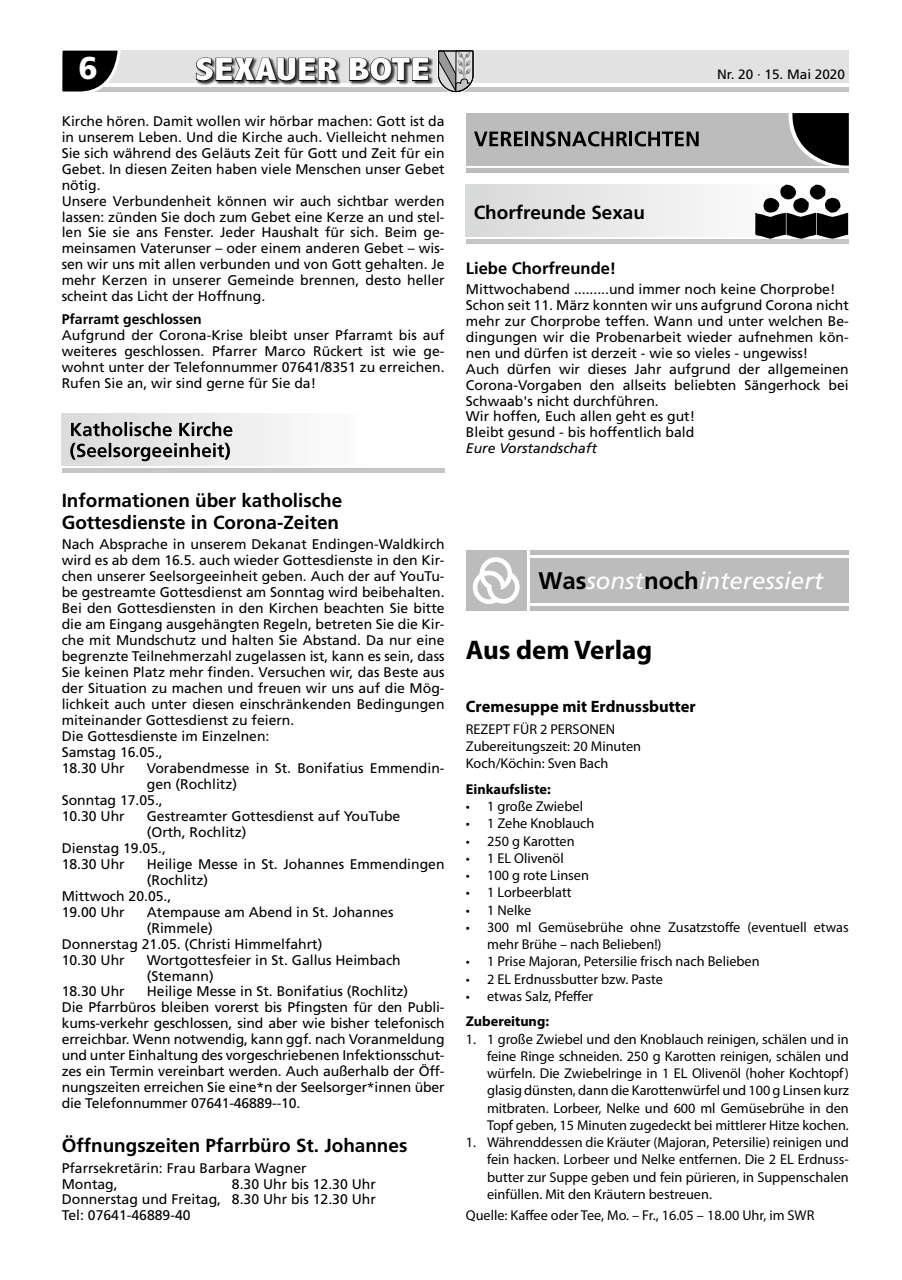
<style>
.page{position:relative;width:902px;height:1280px;background:#fff}
.page>*{position:absolute;margin:0;border:0;box-sizing:border-box;transform-origin:0 0}
.t1{font:800 condensed 32.25px "Abadi";letter-spacing:.01em;color:#fff;scale:1.26 1}
.t2{font:900 31.5px "Frutiger";color:#fff}
.t3{font:700 27px "Myriad Pro";color:#000}
.t4{font:italic 24px "Frutiger";color:#fff}
.t5{font:700 18.9px/22.5px "Frutiger";color:#000}
.t6{font:700 16.5px "Myriad Pro";color:#000}
.t7{font:700 16.5px "Frutiger";color:#000}
.t8{font:14.25px/17.2px "Myriad Pro";color:#000}
.t9{font:700 14.25px "Myriad Pro";color:#000}
.t10{font:13.95px/15.9px "Frutiger";color:#000}
.t11{font:700 13.95px "Frutiger";color:#000}
.t12{font:italic 13.95px "Frutiger";color:#000}
.t13{font:13.5px "Frutiger";color:#000}
.s1{font-weight:700;font-style:normal;color:#000}
</style>
<div class="page">
<hr style="left:62px;top:87px;width:786px;height:4px;background:#c4c4c4">
<div style="left:62px;top:51px;width:786px;height:32px;background:#e2e2e2"></div>
<svg style="left:62px;top:50px;width:60px;height:42px"></svg>
<svg style="left:437px;top:50px;width:37px;height:43px"></svg>
<div style="left:196px;top:57px;width:237px;height:28px;background:#000;opacity:.75"></div>
<svg style="left:195px;top:57px;width:143px;height:25px;background:#525252"></svg>
<svg style="left:348px;top:57px;width:81px;height:25px;background:#565656"></svg>
<hr style="left:62px;top:468px;width:382px;height:4px;background:#c6c6c6">
<svg style="left:70px;top:422px;width:162px;height:39px;background:#a4a4a4"></svg>
<div style="left:466px;top:113px;width:382px;height:52px;background:#bcbcbc"></div>
<hr style="left:466px;top:168px;width:382px;height:4px;background:#bcbcbc">
<svg style="left:474px;top:131px;width:48px;height:15px"></svg>
<hr style="left:525px;top:132px;width:3px;height:14px;background:#000">
<svg style="left:531px;top:131px;width:96px;height:15px"></svg>
<hr style="left:629px;top:132px;width:3px;height:14px;background:#000">
<svg style="left:634px;top:131px;width:64px;height:15px"></svg>
<svg style="left:785px;top:113px;width:63px;height:53px"></svg>
<svg style="left:466px;top:184px;width:245px;height:52px"></svg>
<hr style="left:466px;top:239px;width:382px;height:4px;background:#c6c6c6">
<svg style="left:755px;top:184px;width:93px;height:55px"></svg>
<svg style="left:466px;top:550px;width:382px;height:61px"></svg>
<div style="left:530px;top:558px;width:318px;height:45px;background:#bcbcbc"></div>
<hr style="left:530px;top:606px;width:318px;height:4px;background:#bcbcbc">
<hr style="left:530px;top:550px;width:318px;height:4px;background:#bcbcbc">
<div style="left:466px;top:550px;width:60px;height:60px;background:#bcbcbc"></div>
<svg style="left:473px;top:557px;width:46px;height:47px"></svg>
<h2 class="t2" style="left:79px;top:49px;width:21px">6</h2>
<h1 class="t1" style="left:195px;top:52px;width:188px">SEXAUER BOTE</h1>
<p class="t13" style="left:717px;top:66px;width:129px">Nr. 20 · 15. Mai 2020</p>
<p class="t10" style="left:62px;top:113px;width:384px">Kirche hören. Damit wollen wir hörbar machen: Gott ist da in unserem Leben. Und die Kirche auch. Vielleicht nehmen Sie sich während des Geläuts Zeit für Gott und Zeit für ein Gebet. In diesen Zeiten haben viele Menschen unser Gebet nötig.<br>Unsere Verbundenheit können wir auch sichtbar werden lassen: zünden Sie doch zum Gebet eine Kerze an und stel&shy;len Sie sie ans Fenster. Jeder Haushalt für sich. Beim ge&shy;meinsamen Vaterunser – oder einem anderen Gebet – wis&shy;sen wir uns mit allen verbunden und von Gott gehalten. Je mehr Kerzen in unserer Gemeinde brennen, desto heller scheint das Licht der Hoffnung.</p>
<p class="t11" style="left:62px;top:311px;width:141px">Pfarramt geschlossen</p>
<p class="t10" style="left:62px;top:327px;width:384px;text-align:justify">Aufgrund der Corona-Krise bleibt unser Pfarramt bis auf weiteres geschlossen. Pfarrer Marco Rückert ist wie ge&shy;wohnt unter der Telefonnummer 07641/8351 zu erreichen.<br>Rufen Sie an, wir sind gerne für Sie da!</p>
<h3 class="t5" style="left:473px;top:201px;width:173px">Chorfreunde Sexau</h3>
<p class="t7" style="left:466px;top:259px;width:152px">Liebe Chorfreunde!</p>
<p class="t10" style="left:466px;top:281px;width:384px">Mittwochabend .........und immer noch keine Chorprobe!<br>Schon seit 11. März konnten wir uns aufgrund Corona nicht mehr zur Chorprobe teffen. Wann und unter welchen Be&shy;dingungen wir die Probenarbeit wieder aufnehmen kön&shy;nen und dürfen ist derzeit - wie so vieles - ungewiss!<br>Auch dürfen wir dieses Jahr aufgrund der allgemeinen Corona-Vorgaben den allseits beliebten Sängerhock bei Schwaab's nicht durchführen.<br>Wir hoffen, Euch allen geht es gut!<br>Bleibt gesund - bis hoffentlich bald</p>
<p class="t12" style="left:466px;top:440px;width:132px">Eure Vorstandschaft</p>
<h3 class="t5" style="left:62px;top:488px;width:282px">Informationen über katholische<br>Gottesdienste in Corona-Zeiten</h3>
<p class="t10" style="left:62px;top:536px;width:384px">Nach Absprache in unserem Dekanat Endingen-Waldkirch wird es ab dem 16.5. auch wieder Gottesdienste in den Kir&shy;chen unserer Seelsorgeeinheit geben. Auch der auf YouTu&shy;be gestreamte Gottesdienst am Sonntag wird beibehalten.<br>Bei den Gottesdiensten in den Kirchen beachten Sie bitte die am Eingang ausgehängten Regeln, betreten Sie die Kir&shy;che mit Mundschutz und halten Sie Abstand. Da nur eine begrenzte Teilnehmerzahl zugelassen ist, kann es sein, dass Sie keinen Platz mehr finden. Versuchen wir, das Beste aus der Situation zu machen und freuen wir uns auf die Mög&shy;lichkeit auch unter diesen einschränkenden Bedingungen miteinander Gottesdienst zu feiern.<br>Die Gottesdienste im Einzelnen:<br>Samstag 16.05.,<br>18.30 Uhr</p>
<p class="t10" style="left:147px;top:760px;width:299px">Vorabendmesse in St. Bonifatius Emmendin-</p>
<p class="t10" style="left:147px;top:776px;width:92px">gen (Rochlitz)</p>
<p class="t10" style="left:62px;top:792px;width:103px">Sonntag 17.05.,</p>
<p class="t10" style="left:62px;top:808px;width:65px">10.30 Uhr</p>
<p class="t10" style="left:147px;top:808px;width:255px">Gestreamter Gottesdienst auf YouTube</p>
<p class="t10" style="left:147px;top:824px;width:101px">(Orth, Rochlitz)</p>
<p class="t10" style="left:62px;top:840px;width:106px">Dienstag 19.05.,</p>
<p class="t10" style="left:62px;top:856px;width:65px">18.30 Uhr</p>
<p class="t10" style="left:147px;top:856px;width:299px">Heilige Messe in St. Johannes Emmendingen</p>
<p class="t10" style="left:147px;top:872px;width:63px">(Rochlitz)</p>
<p class="t10" style="left:62px;top:888px;width:111px">Mittwoch 20.05.,</p>
<p class="t10" style="left:62px;top:904px;width:65px">19.00 Uhr</p>
<p class="t10" style="left:147px;top:904px;width:248px">Atempause am Abend in St. Johannes</p>
<p class="t10" style="left:147px;top:920px;width:68px">(Rimmele)</p>
<p class="t10" style="left:62px;top:936px;width:262px">Donnerstag 21.05. (Christi Himmelfahrt)</p>
<p class="t10" style="left:62px;top:952px;width:65px">10.30 Uhr</p>
<p class="t10" style="left:147px;top:952px;width:255px">Wortgottesfeier in St. Gallus Heimbach (Stemann)</p>
<p class="t10" style="left:62px;top:983px;width:65px">18.30 Uhr</p>
<p class="t10" style="left:62px;top:983px;width:384px;text-indent:85px">Heilige Messe in St. Bonifatius (Rochlitz)<br>Die Pfarrbüros bleiben vorerst bis Pfingsten für den Publi&shy;kums-verkehr geschlossen, sind aber wie bisher telefonisch erreichbar. Wenn notwendig, kann ggf. nach Voranmeldung und unter Einhaltung des vorgeschriebenen Infektionsschut&shy;zes ein Termin vereinbart werden. Auch außerhalb der Öff&shy;nungszeiten erreichen Sie eine*n der Seelsorger*innen über die Telefonnummer 07641-46889--10.</p>
<h3 class="t5" style="left:62px;top:1134px;width:347px">Öffnungszeiten Pfarrbüro St. Johannes</h3>
<p class="t10" style="left:62px;top:1159px;width:246px">Pfarrsekretärin: Frau Barbara Wagner<br>Montag,</p>
<p class="t10" style="left:62px;top:1175px;width:315px;text-align:justify;text-indent:170px">8.30 Uhr bis 12.30 Uhr Donnerstag und Freitag, 8.30 Uhr bis 12.30 Uhr Tel: 07641-46889-40</p>
<h3 class="t4" style="left:538px;top:567px;width:286px"><span class="s1">Was</span>sonst<span class="s1">noch</span>interessiert</h3>
<h3 class="t3" style="left:466px;top:632px;width:188px">Aus dem Verlag</h3>
<p class="t6" style="left:466px;top:696px;width:231px">Cremesuppe mit Erdnussbutter</p>
<p class="t8" style="left:466px;top:720px;width:177px">REZEPT FÜR 2 PERSONEN<br>Zubereitungszeit: 20 Minuten<br>Koch/Köchin: Sven Bach</p>
<p class="t9" style="left:466px;top:780px;width:86px">Einkaufsliste:</p>
<p class="t8" style="left:466px;top:797px;width:119px">• 1 große Zwiebel</p>
<p class="t8" style="left:466px;top:815px;width:130px">• 1 Zehe Knoblauch</p>
<p class="t8" style="left:466px;top:832px;width:110px">• 250 g Karotten</p>
<p class="t8" style="left:466px;top:849px;width:99px">• 1 EL Olivenöl</p>
<p class="t8" style="left:466px;top:866px;width:124px">• 100 g rote Linsen</p>
<p class="t8" style="left:466px;top:884px;width:107px">• 1 Lorbeerblatt</p>
<p class="t8" style="left:466px;top:901px;width:67px">• 1 Nelke</p>
<p class="t8" style="left:487px;top:918px;width:363px;text-indent:-21px">• 300 ml Gemüsebrühe ohne Zusatzstoffe (eventuell etwas mehr Brühe – nach Belieben!)</p>
<p class="t8" style="left:466px;top:953px;width:295px">• 1 Prise Majoran, Petersilie frisch nach Belieben</p>
<p class="t8" style="left:466px;top:970px;width:198px">• 2 EL Erdnussbutter bzw. Paste</p>
<p class="t8" style="left:466px;top:987px;width:129px">• etwas Salz, Pfeffer</p>
<p class="t9" style="left:466px;top:1012px;width:85px">Zubereitung:</p>
<p class="t8" style="left:487px;top:1030px;width:363px;text-align:justify;text-indent:-21px">1. 1 große Zwiebel und den Knoblauch reinigen, schälen und in feine Ringe schneiden. 250 g Karotten reinigen, schälen und würfeln. Die Zwiebelringe in 1 EL Olivenöl (hoher Kochtopf) glasig dünsten, dann die Karottenwürfel und 100 g Linsen kurz mitbraten. Lorbeer, Nelke und 600 ml Gemüsebrühe in den Topf geben, 15 Minuten zugedeckt bei mittlerer Hitze kochen.</p>
<p class="t8" style="left:487px;top:1133px;width:363px;text-align:justify;text-indent:-21px">1. Währenddessen die Kräuter (Majoran, Petersilie) reinigen und fein hacken. Lorbeer und Nelke entfernen. Die 2 EL Erdnuss&shy;butter zur Suppe geben und fein pürieren, in Suppenschalen einfüllen. Mit den Kräutern bestreuen.</p>
<p class="t8" style="left:466px;top:1207px;width:350px">Quelle: Kaffee oder Tee, Mo. – Fr., 16.05 – 18.00 Uhr, im SWR</p>
</div>
